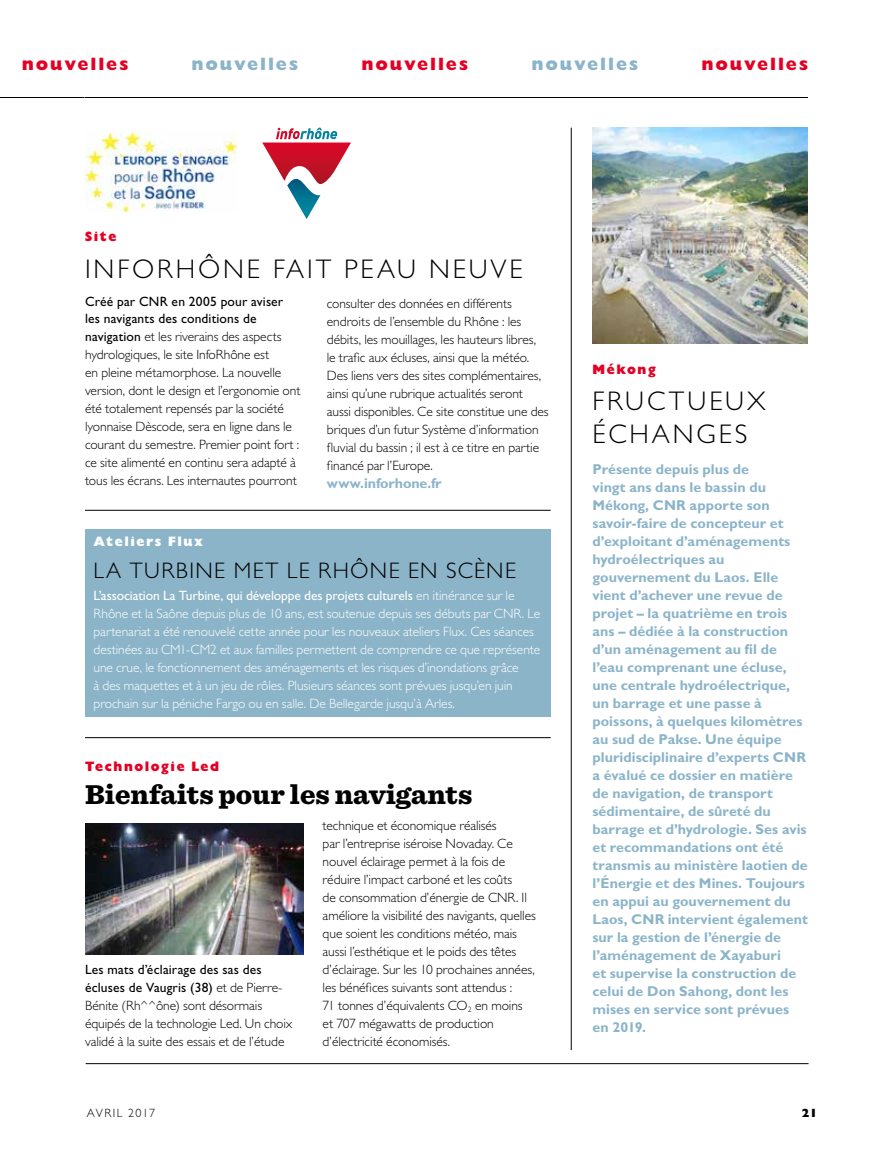
<style>
.page{position:relative;width:893px;height:1149px;background:#fff}
.page>*{position:absolute;margin:0;border:0;box-sizing:border-box;transform-origin:0 0}
.t1{font:900 28.5px "Sentinel";color:#000}
.t2{font:300 27px/32.4px "Gill Sans Std";letter-spacing:.105em;color:#000}
.t3{font:300 22.5px "Gill Sans Std";letter-spacing:.06em;color:#000}
.t4{font:800 18px "Gill Sans Std";letter-spacing:.105em;color:#e40024}
.t5{font:800 18px "Gill Sans Std";letter-spacing:.105em;color:#8bb4c9}
.t6{font:700 14.25px/18px "Gill Sans Std";letter-spacing:.005em;color:#8bb4c9}
.t7{font:300 13.5px/18px "Gill Sans Std";letter-spacing:-.005em;color:#000}
.t8{font:300 13.5px/18px "Gill Sans Std";letter-spacing:-.005em;color:#fff}
.t9{font:13.5px/16.2px "Gill Sans Std";letter-spacing:.015em;color:#000}
.t10{font:13.5px "Gill Sans Std Extra Bold Disp";letter-spacing:.115em;color:#e40024}
.t11{font:13.5px "Gill Sans Std Extra Bold Disp";letter-spacing:.11em;color:#fff}
.t12{font:300 12px "Gill Sans Std";letter-spacing:.105em;color:#000}
.t13{font:800 12px "Gill Sans Std";color:#000}
.s1{font-weight:400}
</style>
<div class="page">
<hr style="left:85px;top:97px;width:723px;height:1px;background:#000">
<hr style="left:0;top:97px;width:85px;height:1px;background:#000">
<hr style="left:86px;top:1062px;width:723px;height:1px;background:#000">
<hr style="left:571px;top:128px;width:1px;height:921px;background:#000">
<hr style="left:85px;top:737px;width:466px;height:1px;background:#000">
<hr style="left:85px;top:509px;width:466px;height:1px;background:#000">
<img style="left:85px;top:131px;width:151px;height:80px">
<svg style="left:262px;top:128px;width:89px;height:91px"></svg>
<img style="left:592px;top:128px;width:216px;height:215px">
<img style="left:85px;top:823px;width:219px;height:131px">
<div style="left:85px;top:528px;width:466px;height:188px;background:#8bb4c9"></div>
<h3 class="t4" style="left:22px;top:53px;width:108px">nouvelles</h3>
<h3 class="t5" style="left:191px;top:53px;width:108px">nouvelles</h3>
<h3 class="t4" style="left:361px;top:53px;width:108px">nouvelles</h3>
<h3 class="t5" style="left:531px;top:53px;width:108px">nouvelles</h3>
<h3 class="t4" style="left:701px;top:53px;width:108px">nouvelles</h3>
<p class="t10" style="left:85px;top:228px;width:33px">Site</p>
<h2 class="t2" style="left:85px;top:252px;width:439px">INFORHÔNE FAIT PEAU NEUVE</h2>
<p class="t9" style="left:85px;top:294px;width:200px">Créé par CNR en 2005 pour aviser les navigants des conditions de</p>
<p class="t7" style="left:85px;top:327px;width:217px"><span class="s1">navigation</span> et les riverains des aspects hydrologiques, le site InfoRhône est<br>en pleine métamorphose. La nouvelle version, dont le design et l’ergonomie ont été totalement repensés par la société lyonnaise Dèscode, sera en ligne dans le courant du semestre. Premier point fort : ce site alimenté en continu sera adapté à tous les écrans. Les internautes pourront</p>
<p class="t7" style="left:327px;top:295px;width:223px">consulter des données en différents endroits de l’ensemble du Rhône : les débits, les mouillages, les hauteurs libres,<br>le trafic aux écluses, ainsi que la météo.<br>Des liens vers des sites complémentaires, ainsi qu’une rubrique actualités seront aussi disponibles. Ce site constitue une des briques d’un futur Système d’information fluvial du bassin ; il est à ce titre en partie financé par l’Europe.</p>
<p class="t6" style="left:327px;top:474px;width:116px">www.inforhone.fr</p>
<p class="t11" style="left:94px;top:533px;width:111px">Ateliers Flux</p>
<h3 class="t3" style="left:94px;top:557px;width:424px">LA TURBINE MET LE RHÔNE EN SCÈNE</h3>
<p class="t8" style="left:94px;top:586px;width:448px"><span class="s1">L’association La Turbine, qui développe des projets culturels</span> en itinérance sur le Rhône et la Saône depuis plus de 10 ans, est soutenue depuis ses débuts par CNR. Le partenariat a été renouvelé cette année pour les nouveaux ateliers Flux. Ces séances destinées au CM1-CM2 et aux familles permettent de comprendre ce que représente une crue, le fonctionnement des aménagements et les risques d’inondations grâce<br>à des maquettes et à un jeu de rôles. Plusieurs séances sont prévues jusqu’en juin prochain sur la péniche Fargo ou en salle. De Bellegarde jusqu’à Arles.</p>
<p class="t10" style="left:85px;top:757px;width:136px">Technologie Led</p>
<h1 class="t1" style="left:85px;top:771px;width:389px">Bienfaits pour les navigants</h1>
<p class="t7" style="left:85px;top:960px;width:209px"><span class="s1">Les mats d’éclairage des sas des écluses de Vaugris (38)</span> et de Pierre-Bénite (Rh^^ône) sont désormais équipés de la technologie Led. Un choix validé à la suite des essais et de l’étude</p>
<p class="t7" style="left:323px;top:816px;width:215px">technique et économique réalisés<br>par l’entreprise iséroise Novaday. Ce nouvel éclairage permet à la fois de réduire l’impact carboné et les coûts<br>de consommation d’énergie de CNR. Il améliore la visibilité des navigants, quelles que soient les conditions météo, mais aussi l’esthétique et le poids des têtes d’éclairage. Sur les 10 prochaines années, les bénéfices suivants sont attendus :<br>71 tonnes d’équivalents CO<sub>2</sub> en moins et 707 mégawatts de production d’électricité économisés.</p>
<p class="t10" style="left:592px;top:361px;width:65px">Mékong</p>
<h2 class="t2" style="left:592px;top:385px;width:175px">FRUCTUEUX<br>ÉCHANGES</h2>
<p class="t6" style="left:592px;top:459px;width:217px">Présente depuis plus de<br>vingt ans dans le bassin du<br>Mékong, CNR apporte son savoir-faire de concepteur et d’exploitant d’aménagements hydroélectriques au gouvernement du Laos. Elle vient d’achever une revue de projet – la quatrième en trois ans – dédiée à la construction d’un aménagement au fil de l’eau comprenant une écluse, une centrale hydroélectrique, un barrage et une passe à poissons, à quelques kilomètres au sud de Pakse. Une équipe pluridisciplinaire d’experts CNR a évalué ce dossier en matière de navigation, de transport sédimentaire, de sûreté du barrage et d’hydrologie. Ses avis et recommandations ont été transmis au ministère laotien de l’Énergie et des Mines. Toujours en appui au gouvernement du<br>Laos, CNR intervient également sur la gestion de l’énergie de l’aménagement de Xayaburi<br>et supervise la construction de celui de Don Sahong, dont les mises en service sont prévues en 2019.</p>
<p class="t12" style="left:87px;top:1105px;width:70px">AVRIL 2017</p>
<p class="t13" style="left:801px;top:1105px;width:18px">21</p>
</div>
